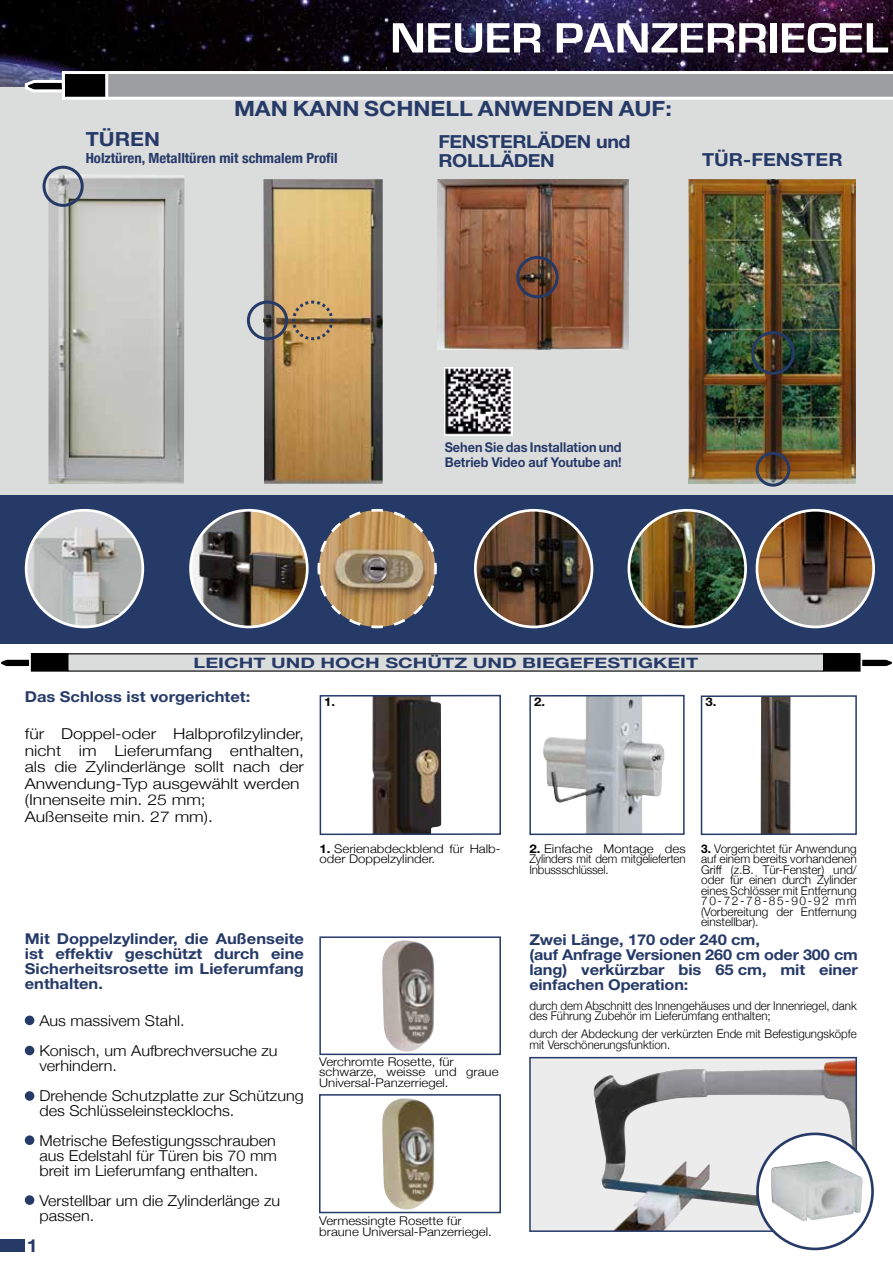
<style>
.page{position:relative;width:893px;height:1263px;background:#fff}
.page>*{position:absolute;margin:0;border:0;box-sizing:border-box;transform-origin:0 0}
.t1{font:700 21px "Helvetica Neue";color:#263a68;scale:1.1 1}
.t2{font:700 19.5px "Helvetica Neue";color:#263a68;scale:1.1 1}
.t3{font:700 18px/19.5px "Helvetica Neue";letter-spacing:-.02em;color:#263a68;scale:1.09 1}
.t4{font:700 18px "Helvetica Neue";color:#263a68;scale:1.1 1}
.t5{font:700 18px "Helvetica Neue";letter-spacing:-.02em;color:#263a68;scale:1.1 1}
.t6{font:300 15px/30px "Helvetica Neue";color:#000;scale:1.08 1}
.t7{font:700 15px/15px "Helvetica Neue";letter-spacing:-.01em;color:#263a68;scale:1.1 1}
.t8{font:300 15px/16.5px "Helvetica Neue";color:#000;scale:1.17 1}
.t9{font:700 14.4px "Helvetica Neue";color:#263a68;scale:1.37 1}
.t10{font:700 condensed 13.95px "Helvetica Neue";color:#263a68;scale:1.06 1}
.t11{font:700 13.5px/15px "Helvetica Neue";color:#263a68;scale:.94 1}
.t12{font:300 12px/10.5px "Helvetica Neue";color:#000;scale:1.1 1}
.t13{font:300 12px/10.5px "Helvetica Neue";color:#000;text-align:justify}
.t14{font:300 12px/10.5px "Helvetica Neue";color:#000;scale:.96 1}
.t15{font:700 12px "Helvetica Neue";color:#000;scale:1.1 1}
.s1{font-weight:700}
</style>
<div class="page">
<div style="left:1px;top:79px;width:892px;height:417px;background:#dbdcdc"></div>
<div style="left:0;top:495px;width:893px;height:149px;background:#263a68"></div>
<img style="left:438px;top:179px;width:190px;height:171px">
<img style="left:689px;top:179px;width:167px;height:305px">
<div style="left:756px;top:452px;width:34px;height:35px;border:3px solid #263a68;border-radius:50%"></div>
<div style="left:751px;top:331px;width:44px;height:44px;border:3px solid #263a68;border-radius:50%"></div>
<img style="left:0;top:0;width:893px;height:86px">
<div style="left:0;top:1239px;width:24px;height:13px;background:#263a68"></div>
<div style="left:108px;top:74px;width:785px;height:23px;background:#9d9ea2"></div>
<div style="left:65px;top:74px;width:42px;height:23px;background:#000"></div>
<svg style="left:23px;top:78px;width:39px;height:15px"></svg>
<div style="left:68px;top:654px;width:756px;height:17px;background:#dbdcdc"></div>
<div style="left:31px;top:654px;width:36px;height:17px;background:#000"></div>
<div style="left:31px;top:653px;width:37px;height:19px;border:1px solid #000"></div>
<div style="left:824px;top:654px;width:36px;height:17px;background:#000"></div>
<div style="left:823px;top:653px;width:38px;height:19px;border:1px solid #000"></div>
<svg style="left:1px;top:658px;width:30px;height:10px"></svg>
<svg style="left:860px;top:658px;width:32px;height:10px"></svg>
<hr style="left:105px;top:72px;width:3px;height:26px;background:#fff">
<img style="left:372px;top:698px;width:69px;height:134px">
<div style="left:320px;top:695px;width:181px;height:140px;border:2px solid #263a68"></div>
<img style="left:543px;top:698px;width:122px;height:134px">
<div style="left:529px;top:695px;width:156px;height:140px;border:2px solid #263a68"></div>
<img style="left:761px;top:698px;width:30px;height:134px">
<div style="left:701px;top:695px;width:156px;height:140px;border:2px solid #263a68"></div>
<img style="left:26px;top:510px;width:117px;height:117px;border-radius:58px">
<div style="left:25px;top:509px;width:119px;height:119px;border:3px solid #fff;border-radius:50%"></div>
<img style="left:475px;top:510px;width:117px;height:117px;border-radius:58px">
<div style="left:474px;top:509px;width:119px;height:119px;border:3px solid #fff;border-radius:50%"></div>
<img style="left:629px;top:510px;width:117px;height:117px">
<div style="left:628px;top:509px;width:119px;height:119px;border:3px solid #fff;border-radius:50%"></div>
<img style="left:757px;top:510px;width:117px;height:117px;border-radius:58px">
<div style="left:756px;top:509px;width:119px;height:119px;border:3px solid #fff;border-radius:50%"></div>
<img style="left:191px;top:510px;width:116px;height:117px;border-radius:58px">
<div style="left:189px;top:509px;width:120px;height:119px;border:3px solid #fff;border-radius:50%"></div>
<svg style="left:317px;top:508px;width:120px;height:121px"></svg>
<div style="left:530px;top:1058px;width:326px;height:173px;background:#ececed"></div>
<img style="left:593px;top:1060px;width:261px;height:169px">
<div style="left:529px;top:1057px;width:328px;height:175px;border:2px solid #263a68"></div>
<div style="left:757px;top:1134px;width:115px;height:115px;background:#fff;border-radius:50%"></div>
<img style="left:771px;top:1161px;width:91px;height:60px">
<div style="left:756px;top:1132px;width:118px;height:118px;border:3px solid #263a68;border-radius:50%"></div>
<div style="left:319px;top:936px;width:182px;height:119px;border:2px solid #263a68"></div>
<div style="left:319px;top:1094px;width:182px;height:119px;border:2px solid #263a68"></div>
<div style="left:25px;top:1015px;width:9px;height:10px;background:#263a68;border-radius:50%"></div>
<div style="left:25px;top:1195px;width:9px;height:10px;background:#263a68;border-radius:50%"></div>
<div style="left:25px;top:1135px;width:9px;height:10px;background:#263a68;border-radius:50%"></div>
<div style="left:25px;top:1091px;width:9px;height:10px;background:#263a68;border-radius:50%"></div>
<div style="left:25px;top:1046px;width:9px;height:9px;background:#263a68;border-radius:50%"></div>
<div style="left:516px;top:256px;width:43px;height:42px;border:3px solid #263a68;border-radius:50%"></div>
<hr style="left:62px;top:71px;width:3px;height:29px;background:#fff">
<img style="left:48px;top:174px;width:136px;height:310px">
<div style="left:43px;top:166px;width:41px;height:41px;border:3px solid #263a68;border-radius:50%"></div>
<img style="left:263px;top:179px;width:120px;height:305px">
<div style="left:247px;top:301px;width:41px;height:39px;border:3px solid #263a68;border-radius:50%"></div>
<svg style="left:290px;top:299px;width:45px;height:43px;background:#b79461"></svg>
<hr style="left:62px;top:71px;width:831px;height:3px;background:#fff">
<hr style="left:62px;top:97px;width:831px;height:3px;background:#fff">
<img style="left:382px;top:940px;width:52px;height:112px">
<img style="left:382px;top:1098px;width:52px;height:112px">
<svg style="left:393px;top:23px;width:147px;height:30px"></svg>
<svg style="left:557px;top:23px;width:209px;height:29px"></svg>
<div style="left:771px;top:23px;width:6px;height:29px;background:#fff"></div>
<svg style="left:782px;top:23px;width:106px;height:30px"></svg>
<img style="left:445px;top:368px;width:68px;height:68px">
<h1 class="t1" style="left:234px;top:96px;width:399px">MAN KANN SCHNELL ANWENDEN AUF:</h1>
<h2 class="t2" style="left:86px;top:127px;width:69px">TÜREN</h2>
<p class="t10" style="left:86px;top:147px;width:239px">Holztüren, Metalltüren mit schmalem Profil</p>
<p class="t3" style="left:438px;top:131px;width:178px">FENSTERLÄDEN und<br>ROLLLÄDEN</p>
<p class="t4" style="left:702px;top:148px;width:129px">TÜR-FENSTER</p>
<p class="t11" style="left:445px;top:440px;width:190px">Sehen Sie das Installation und<br>Betrieb Video auf Youtube an!</p>
<p class="t9" style="left:194px;top:654px;width:370px">LEICHT UND HOCH SCHÜTZ UND BIEGEFESTIGKEIT</p>
<p class="t7" style="left:25px;top:689px;width:207px">Das Schloss ist vorgerichtet:</p>
<p class="t15" style="left:324px;top:694px;width:12px">1.</p>
<p class="t15" style="left:534px;top:694px;width:12px">2.</p>
<p class="t15" style="left:705px;top:695px;width:12px">3.</p>
<p class="t8" style="left:25px;top:724px;width:240px">für Doppel-oder Halbprofilzylinder, nicht im Lieferumfang enthalten, als die Zylinderlänge sollt nach der<br>Anwendung-Typ ausgewählt werden (Innenseite min. 25 mm;<br>Außenseite min. 27 mm).</p>
<p class="t7" style="left:25px;top:930px;width:255px;text-align:justify">Mit Doppelzylinder, die Außenseite ist effektiv geschützt durch eine Sicherheitsrosette im Lieferumfang enthalten.</p>
<p class="t6" style="left:39px;top:1005px;width:222px">Aus massivem Stahl.<br>Konisch, um Aufbrechversuche zu</p>
<p class="t6" style="left:39px;top:1050px;width:246px">verhindern.<br>Drehende Schutzplatte zur Schützung</p>
<p class="t6" style="left:39px;top:1095px;width:221px">des Schlüsseleinstecklochs.<br>Metrische Befestigungsschrauben</p>
<p class="t6" style="left:39px;top:1147px;width:222px;line-height:15px">aus Edelstahl für Türen bis 70 mm breit im Lieferumfang enthalten.</p>
<p class="t6" style="left:39px;top:1192px;width:225px;line-height:15px">Verstellbar um die Zylinderlänge zu passen.</p>
<p class="t5" style="left:27px;top:1234px;width:12px">1</p>
<p class="t12" style="left:320px;top:842px;width:166px"><span class="s1">1.</span> Serienabdeckblend für Halb&shy;oder Doppelzylinder.</p>
<p class="t12" style="left:529px;top:842px;width:144px;text-align:justify"><span class="s1">2.</span> Einfache Montage des Zylinders mit dem mitgelieferten Inbussschlüssel.</p>
<p class="t13" style="left:701px;top:842px;width:157px"><span class="s1">3.</span> Vorgerichtet für Anwendung auf einem bereits vorhandenen Griff (z.B. Tür-Fenster) und/ oder für einen durch Zylinder eines Schlösser mit Entfernung 70-72-78-85-90-92 mm (Vorbereitung der Entfernung einstellbar).</p>
<p class="t7" style="left:529px;top:931px;width:300px">Zwei Länge, 170 oder 240 cm,<br>(auf Anfrage Versionen 260 cm oder 300 cm lang) verkürzbar bis 65 cm, mit einer einfachen Operation:</p>
<p class="t12" style="left:319px;top:1055px;width:164px">Verchromte Rosette, für schwarze, weisse und graue<br>Universal-Panzerriegel.</p>
<p class="t14" style="left:529px;top:999px;width:343px">durch dem Abschnitt des Innengehäuses und der Innenriegel, dank des Führung Zubehör im Lieferumfang enthalten;</p>
<p class="t14" style="left:529px;top:1028px;width:343px">durch der Abdeckung der verkürzten Ende mit Befestigungsköpfe mit Verschönerungsfunktion.</p>
<p class="t12" style="left:319px;top:1215px;width:158px">Vermessingte Rosette für braune Universal-Panzerriegel.</p>
</div>
